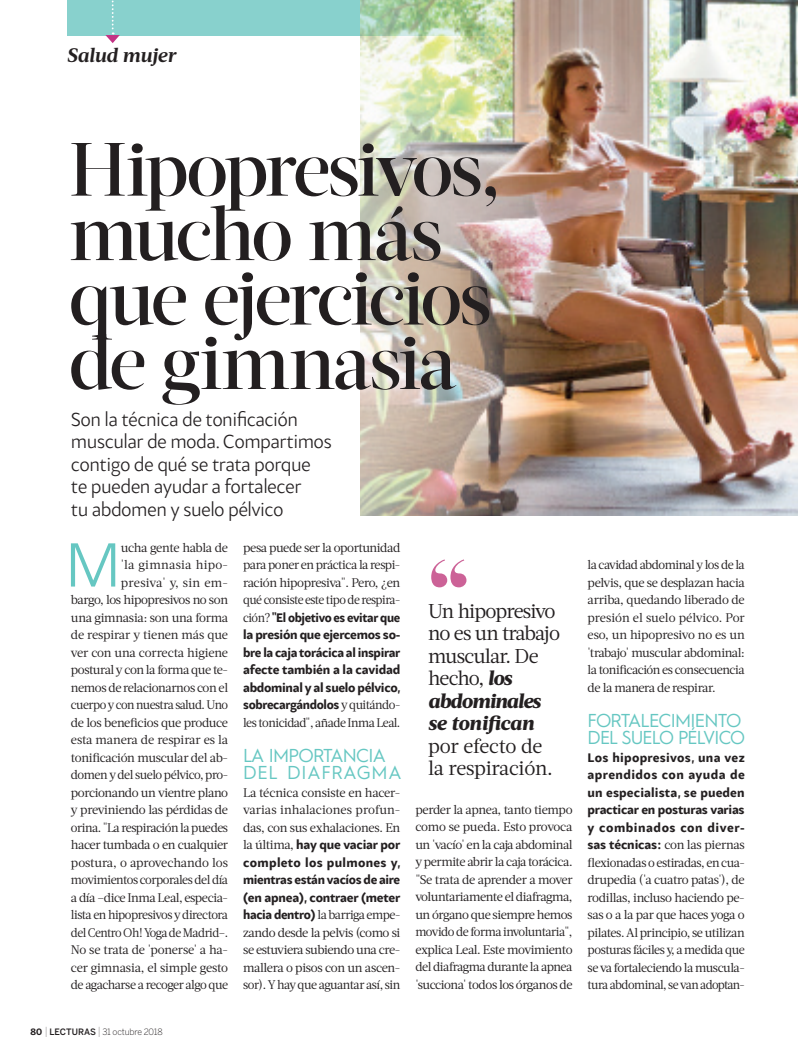
<style>
.page{position:relative;width:798px;height:1053px;background:#fff}
.page>*{position:absolute;margin:0;border:0;box-sizing:border-box;transform-origin:0 0}
.t1{font:800 95.38px "Acta Display";color:#cc6297;scale:1.05 1}
.t2{font:500 75.12px/64.4px "Acta Display";letter-spacing:-.05em;color:#231f20}
.t3{font:300 65.88px "Samo Sans Pro";color:#66c7c2}
.t4{font:300 20px/22.5px "Samo Sans Pro";letter-spacing:-.03em;color:#231f20}
.t5{font:20px/22.5px "Acta";letter-spacing:-.04em;color:#231f20}
.t6{font:20px/22.5px "Acta";letter-spacing:-.01em;color:#231f20}
.t7{font:italic 800 20px "Acta";letter-spacing:-.01em;color:#231f20}
.t8{font:italic 700 19.5px "Acta";letter-spacing:-.015em;color:#231f20}
.t9{font:18.75px "Hurme Geometric Sans 1";letter-spacing:-.04em;color:#66c7c2}
.t10{font:18.75px "Hurme Geometric Sans 1";letter-spacing:.04em;color:#66c7c2}
.t11{font:700 13.12px/17.5px "Samo Sans Pro";letter-spacing:-.025em;color:#231f20;text-align:justify}
.t12{font:700 13.12px/17.5px "Samo Sans Pro";letter-spacing:-.025em;color:#231f20;text-align:justify;scale:.95 1}
.t13{font:12.5px/17.5px "Acta";letter-spacing:-.035em;color:#231f20;text-align:justify}
.t14{font:12.5px "Acta";letter-spacing:-.035em;color:#231f20;scale:.96 1}
.t15{font:300 8.75px "Benton Sans";letter-spacing:-.02em;color:#231f20}
.s1{font-family:"Acta";font-weight:400;font-size:12.5px}
.s2{font-family:"Samo Sans Pro";font-weight:700;font-size:13.12px}
.s3{font-weight:700}
.s4{font-weight:100;font-size:13.75px}
.s5{font-weight:500}
.s6{font-weight:800;font-style:italic}
</style>
<div class="page">
<div style="left:68px;top:0;width:676px;height:35px;background:#88d1cd"></div>
<svg style="left:105px;top:0;width:15px;height:43px"></svg>
<img style="left:360px;top:0;width:437px;height:516px">
<p class="t8" style="left:67px;top:43px;width:110px">Salud mujer</p>
<p class="t2" style="left:69px;top:138px;width:434px">Hipopresivos, mucho más que ejercicios de gimnasia</p>
<p class="t4" style="left:71px;top:408px;width:262px">Son la técnica de tonificación muscular de moda. Compartimos contigo de qué se trata porque te pueden ayudar a fortalecer<br>tu abdomen y suelo pélvico</p>
<p class="t13" style="left:71px;top:538px;width:159px;text-align:right">ucha gente habla de<br>'la gimnasia hipo-<br>presiva' y, sin em-<br>bargo, los hipopresivos no son una gimnasia: son una forma de respirar y tienen más que ver con una correcta higiene postural y con la forma que te&shy;nemos de relacionarnos con el cuerpo y con nuestra salud. Uno de los beneficios que produce esta manera de respirar es la tonificación muscular del ab&shy;domen y del suelo pélvico, pro&shy;porcionando un vientre plano y previniendo las pérdidas de orina. "La respiración la puedes hacer tumbada o en cualquier postura, o aprovechando los movimientos corporales del día a día –dice Inma Leal, especia&shy;lista en hipopresivos y directora del Centro Oh! Yoga de Madrid–.<br>No se trata de 'ponerse' a ha&shy;cer gimnasia, el simple gesto de agacharse a recoger algo que</p>
<p class="t13" style="left:243px;top:538px;width:159px">pesa puede ser la oportunidad para poner en práctica la respi&shy;ración hipopresiva". Pero, ¿en qué consiste este tipo de respira-</p>
<p class="t3" style="left:65px;top:524px;width:58px">M</p>
<p class="t12" style="left:243px;top:608px;width:167px"><span class="s1">ción?</span> "El objetivo es evitar que la presión que ejercemos so&shy;bre la caja torácica al inspirar afecte también a la cavidad abdominal y al suelo pélvico, sobrecargándolos <span class="s1">y quitándo-</span></p>
<p class="t14" style="left:243px;top:715px;width:165px">les tonicidad", añade Inma Leal.</p>
<p class="t9" style="left:243px;top:741px;width:144px">LA IMPORTANCIA</p>
<p class="t10" style="left:243px;top:759px;width:160px">DEL DIAFRAGMA</p>
<p class="t13" style="left:243px;top:783px;width:159px">La técnica consiste en hacer&shy;varias inhalaciones profun&shy;das, con sus exhalaciones. En</p>
<p class="t11" style="left:243px;top:836px;width:159px"><span class="s1">la última,</span> hay que vaciar por completo los pulmones y, mientras están vacíos de aire (en apnea), contraer (meter</p>
<p class="t13" style="left:243px;top:906px;width:159px"><span class="s2">hacia dentro)</span> la barriga empe&shy;zando desde la pelvis (como si se estuviera subiendo una cre&shy;mallera o pisos con un ascen&shy;sor). Y hay que aguantar así, sin</p>
<p class="t15" style="left:30px;top:1026px;width:134px"><span class="s3">80</span> <span class="s4">I</span> <span class="s5">LECTURAS</span> <span class="s4">I</span> 31 octubre 2018</p>
<p class="t1" style="left:425px;top:536px;width:46px">“</p>
<p class="t5" style="left:428px;top:599px;width:133px">Un hipopresivo no es un trabajo muscular. De hecho, <span class="s6">los abdominales</span></p>
<p class="t7" style="left:428px;top:711px;width:107px">se tonifican</p>
<p class="t6" style="left:428px;top:734px;width:126px">por efecto de la respiración.</p>
<p class="t13" style="left:415px;top:800px;width:159px">perder la apnea, tanto tiempo como se pueda. Esto provoca un 'vacío' en la caja abdominal y permite abrir la caja torácica. "Se trata de aprender a mover voluntariamente el diafragma, un órgano que siempre hemos movido de forma involuntaria", explica Leal. Este movimiento del diafragma durante la apnea 'succiona' todos los órganos de</p>
<p class="t13" style="left:587px;top:556px;width:159px">la cavidad abdominal y los de la pelvis, que se desplazan hacia arriba, quedando liberado de presión el suelo pélvico. Por eso, un hipopresivo no es un 'trabajo' muscular abdominal: la tonificación es consecuencia de la manera de respirar.</p>
<p class="t9" style="left:587px;top:706px;width:155px">FORTALECIMIENTO</p>
<p class="t9" style="left:587px;top:724px;width:159px">DEL SUELO PÉLVICO</p>
<p class="t11" style="left:587px;top:748px;width:159px">Los hipopresivos, una vez aprendidos con ayuda de un especialista, se pueden practicar en posturas varias y combinados con diver-</p>
<p class="t13" style="left:587px;top:836px;width:159px"><span class="s2">sas técnicas:</span> con las piernas flexionadas o estiradas, en cua&shy;drupedia ('a cuatro patas'), de rodillas, incluso haciendo pe&shy;sas o a la par que haces yoga o pilates. Al principio, se utilizan posturas fáciles y, a medida que se va fortaleciendo la muscula&shy;tura abdominal, se van adoptan-</p>
</div>
